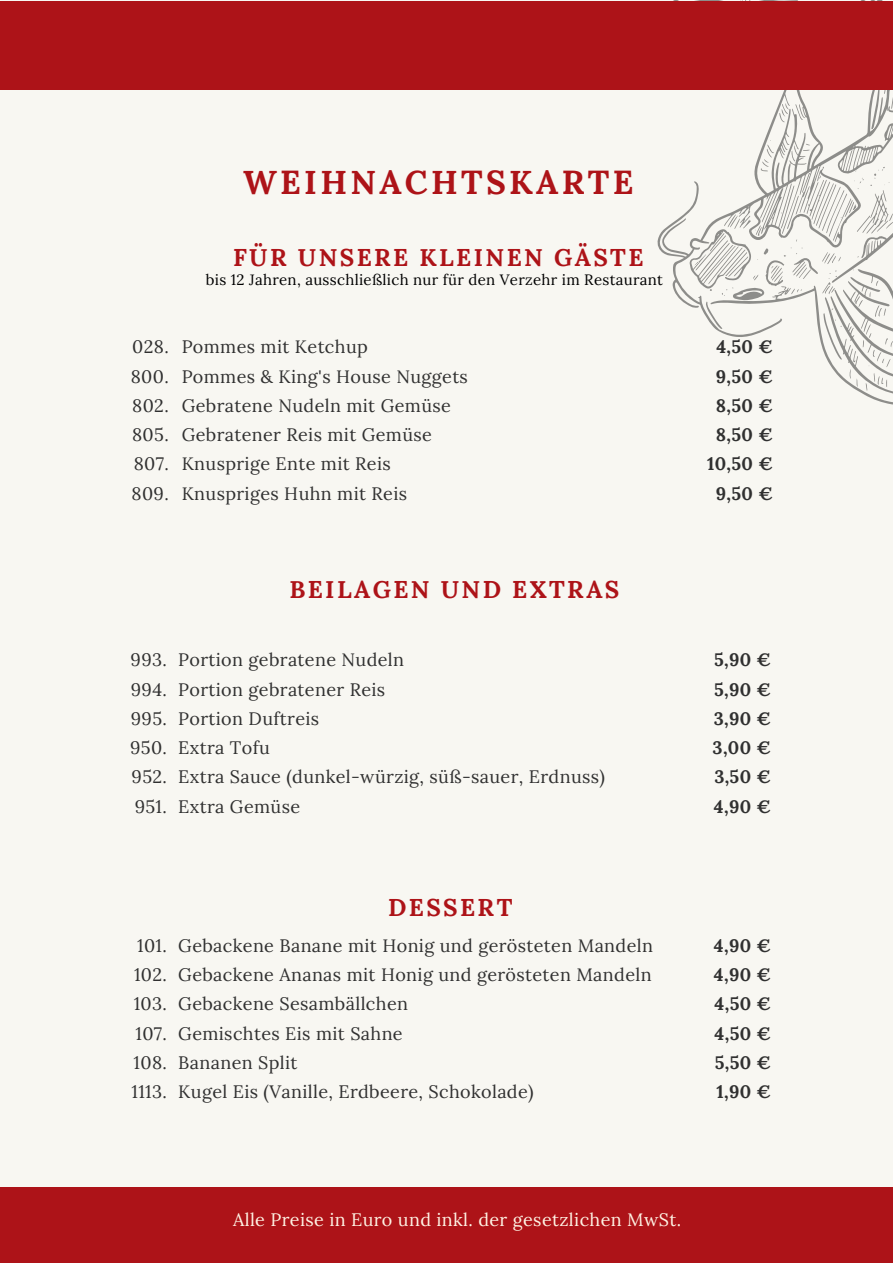
<style>
.page{position:relative;width:893px;height:1264px;background:#fff}
.page>*{position:absolute;margin:0;border:0;box-sizing:border-box;transform-origin:0 0}
.t1{font:700 33.15px "Lora";letter-spacing:.1em;color:#ad1318}
.t2{font:700 24.15px "Lora";letter-spacing:.1em;color:#ad1318}
.t3{font:18px "Lora";letter-spacing:.02em;color:#303030}
.t4{font:700 18px "Lora";letter-spacing:.02em;color:#303030}
.t5{font:18px "Lora";letter-spacing:.02em;color:#fff3e4}
.t6{font:15px "Lora";letter-spacing:.02em;color:#000}
</style>
<div class="page">
<div style="left:0;top:0;width:892px;height:1262px;background:#f8f7f2"></div>
<div style="left:0;top:1187px;width:892px;height:75px;background:#ad1318"></div>
<svg style="left:656px;top:0;width:236px;height:405px"></svg>
<div style="left:0;top:2px;width:892px;height:88px;background:#ad1318"></div>
<p class="t1" style="left:243px;top:161px;width:392px">WEIHNACHTSKARTE</p>
<p class="t2" style="left:233px;top:241px;width:412px">FÜR UNSERE KLEINEN GÄSTE</p>
<p class="t6" style="left:206px;top:270px;width:458px">bis 12 Jahren, ausschließlich nur für den Verzehr im Restaurant</p>
<p class="t3" style="left:132px;top:335px;width:38px">028.</p>
<p class="t3" style="left:131px;top:364px;width:39px">800.</p>
<p class="t3" style="left:132px;top:394px;width:38px">802.</p>
<p class="t3" style="left:132px;top:423px;width:38px">805.</p>
<p class="t3" style="left:134px;top:452px;width:37px">807.</p>
<p class="t3" style="left:131px;top:481px;width:39px">809.</p>
<p class="t3" style="left:182px;top:335px;width:188px">Pommes mit Ketchup</p>
<p class="t3" style="left:182px;top:364px;width:288px">Pommes &amp; King's House Nuggets</p>
<p class="t3" style="left:182px;top:394px;width:271px">Gebratene Nudeln mit Gemüse</p>
<p class="t3" style="left:182px;top:423px;width:252px">Gebratener Reis mit Gemüse</p>
<p class="t3" style="left:182px;top:452px;width:210px">Knusprige Ente mit Reis</p>
<p class="t3" style="left:182px;top:481px;width:227px">Knuspriges Huhn mit Reis</p>
<p class="t2" style="left:289px;top:573px;width:331px">BEILAGEN UND EXTRAS</p>
<p class="t3" style="left:131px;top:648px;width:38px">993.</p>
<p class="t3" style="left:131px;top:677px;width:38px">994.</p>
<p class="t3" style="left:131px;top:706px;width:38px">995.</p>
<p class="t3" style="left:130px;top:736px;width:38px">950.</p>
<p class="t3" style="left:132px;top:765px;width:37px">952.</p>
<p class="t3" style="left:135px;top:794px;width:34px">951.</p>
<p class="t3" style="left:178px;top:648px;width:227px">Portion gebratene Nudeln</p>
<p class="t3" style="left:178px;top:677px;width:208px">Portion gebratener Reis</p>
<p class="t3" style="left:178px;top:706px;width:142px">Portion Duftreis</p>
<p class="t3" style="left:178px;top:736px;width:93px">Extra Tofu</p>
<p class="t3" style="left:178px;top:765px;width:428px">Extra Sauce (dunkel-würzig, süß-sauer, Erdnuss)</p>
<p class="t3" style="left:178px;top:794px;width:123px">Extra Gemüse</p>
<p class="t3" style="left:137px;top:933px;width:31px">101.</p>
<p class="t3" style="left:134px;top:962px;width:34px">102.</p>
<p class="t3" style="left:134px;top:992px;width:35px">103.</p>
<p class="t3" style="left:135px;top:1021px;width:33px">107.</p>
<p class="t3" style="left:134px;top:1050px;width:35px">108.</p>
<p class="t3" style="left:131px;top:1079px;width:37px">1113.</p>
<p class="t2" style="left:388px;top:892px;width:126px">DESSERT</p>
<p class="t3" style="left:178px;top:933px;width:476px">Gebackene Banane mit Honig und gerösteten Mandeln</p>
<p class="t3" style="left:178px;top:963px;width:475px">Gebackene Ananas mit Honig und gerösteten Mandeln</p>
<p class="t3" style="left:178px;top:992px;width:231px">Gebackene Sesambällchen</p>
<p class="t3" style="left:178px;top:1021px;width:226px">Gemischtes Eis mit Sahne</p>
<p class="t3" style="left:178px;top:1050px;width:121px">Bananen Split</p>
<p class="t3" style="left:178px;top:1079px;width:357px">Kugel Eis (Vanille, Erdbeere, Schokolade)</p>
<p class="t4" style="left:716px;top:335px;width:58px">4,50 €</p>
<p class="t4" style="left:715px;top:364px;width:59px">9,50 €</p>
<p class="t4" style="left:715px;top:394px;width:59px">8,50 €</p>
<p class="t4" style="left:715px;top:423px;width:59px">8,50 €</p>
<p class="t4" style="left:707px;top:452px;width:67px">10,50 €</p>
<p class="t4" style="left:715px;top:481px;width:59px">9,50 €</p>
<p class="t4" style="left:714px;top:648px;width:59px">5,90 €</p>
<p class="t4" style="left:714px;top:677px;width:59px">5,90 €</p>
<p class="t4" style="left:713px;top:706px;width:59px">3,90 €</p>
<p class="t4" style="left:712px;top:736px;width:60px">3,00 €</p>
<p class="t4" style="left:714px;top:765px;width:58px">3,50 €</p>
<p class="t4" style="left:714px;top:794px;width:59px">4,90 €</p>
<p class="t4" style="left:714px;top:933px;width:59px">4,90 €</p>
<p class="t4" style="left:714px;top:963px;width:59px">4,90 €</p>
<p class="t4" style="left:714px;top:992px;width:58px">4,50 €</p>
<p class="t4" style="left:714px;top:1021px;width:58px">4,50 €</p>
<p class="t4" style="left:714px;top:1050px;width:58px">5,50 €</p>
<p class="t4" style="left:716px;top:1079px;width:56px">1,90 €</p>
<p class="t5" style="left:233px;top:1207px;width:449px">Alle Preise in Euro und inkl. der gesetzlichen MwSt.</p>
</div>
